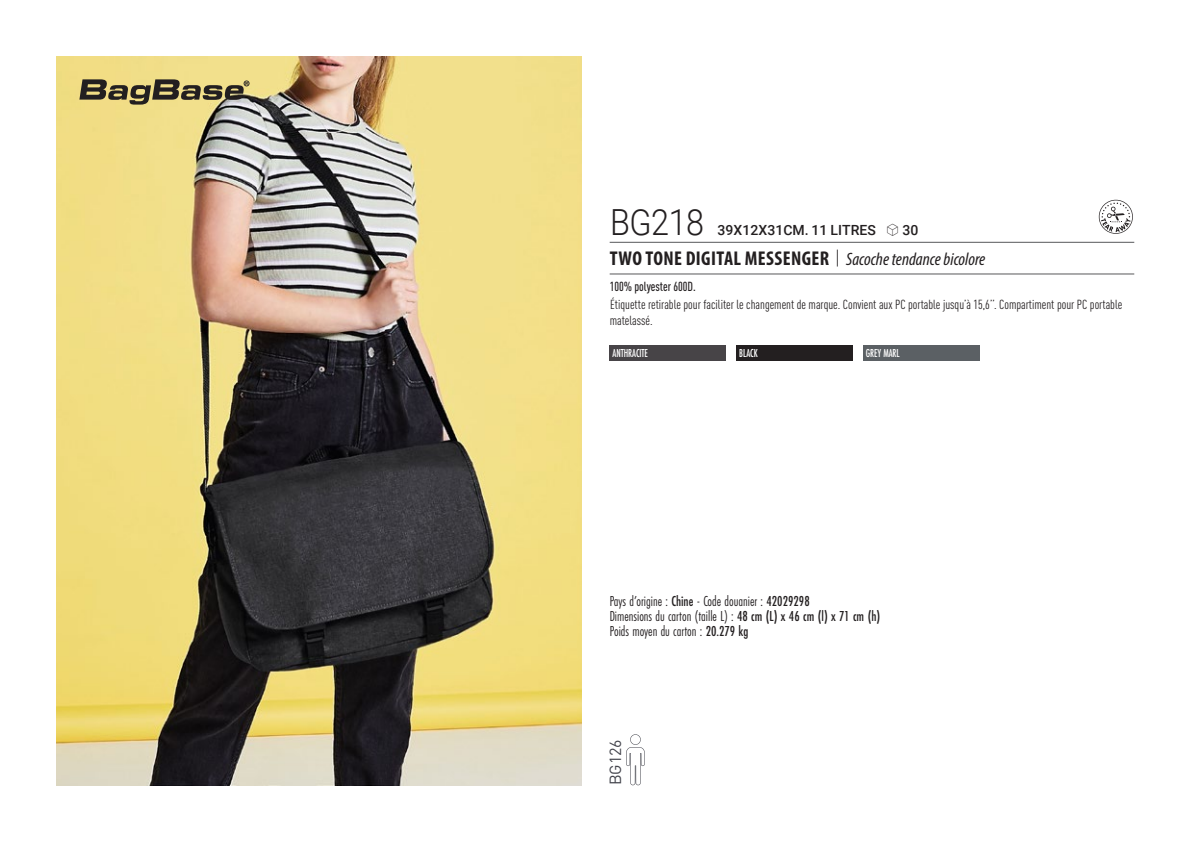
<style>
.page{position:relative;width:1191px;height:842px;background:#fff}
.page>*{position:absolute;margin:0;border:0;box-sizing:border-box;transform-origin:0 0}
.t1{font:300 36px "Roboto";letter-spacing:-.015em;color:#231f20;scale:.9 1}
.t2{font:700 condensed 20px "Myriad Pro";letter-spacing:.02em;color:#231f20}
.t3{font:16px "DIN Pro";color:#43444c}
.t4{font:15px "Futura PT Cond";color:#231f20;scale:.95 1}
.t5{font:500 14px "Roboto";letter-spacing:.005em;color:#231f20}
.t6{font:condensed 13px/16px "DIN Pro";color:#231f20}
.grammage_2020{font:500 condensed 13px "DIN Pro";color:#231f20;scale:.95 1}
.Coloris_nuancier_bla{font:500 12px "Futura PT Cond";letter-spacing:-.01em;color:#fff;scale:.9 1}
.s1{font-family:"Linotype Shapeshifter";font-weight:400;font-size:16px}
.s2{font-family:"Roboto Condensed";font-weight:300;font-stretch:normal}
.s3{font-family:"Myriad Variable Concept";font-weight:400;font-style:italic;font-stretch:normal;font-size:18px}
.s4{font-weight:500}
</style>
<div class="page">
<img style="left:57px;top:57px;width:524px;height:728px">
<svg style="left:79px;top:79px;width:170px;height:26px;background:#92865b"></svg>
<div style="left:609px;top:345px;width:117px;height:16px;background:#474447"></div>
<div style="left:736px;top:345px;width:116px;height:16px;background:#231f20"></div>
<div style="left:863px;top:345px;width:116px;height:16px;background:#5b6064"></div>
<svg style="left:626px;top:734px;width:18px;height:51px"></svg>
<svg style="left:1098px;top:200px;width:34px;height:34px"></svg>
<hr style="left:609px;top:242px;width:525px;height:1px;background:#57585a">
<hr style="left:609px;top:274px;width:525px;height:1px;background:#57585a">
<p class="t1" style="left:610px;top:197px;width:106px">BG218</p>
<p class="t5" style="left:717px;top:220px;width:203px">39X12X31CM. 11 LITRES <span class="s1">S</span> 30</p>
<p class="t2" style="left:610px;top:246px;width:377px">TWO TONE DIGITAL MESSENGER <span class="s2">|</span> <span class="s3">Sacoche tendance bicolore</span></p>
<p class="grammage_2020" style="left:609px;top:277px;width:92px">100% polyester 600D.</p>
<p class="t6" style="left:609px;top:296px;width:514px">Étiquette retirable pour faciliter le changement de marque. Convient aux PC portable jusqu’à 15,6’’. Compartiment pour PC portable matelassé.</p>
<p class="Coloris_nuancier_bla" style="left:612px;top:346px;width:41px">ANTHRACITE</p>
<p class="Coloris_nuancier_bla" style="left:739px;top:346px;width:22px">BLACK</p>
<p class="Coloris_nuancier_bla" style="left:866px;top:346px;width:39px">GREY MARL</p>
<p class="t4" style="left:609px;top:592px;width:212px">Pays d’origine : <span class="s4">Chine</span> - Code douanier : <span class="s4">42029298</span></p>
<p class="t4" style="left:609px;top:607px;width:286px">Dimensions du carton (taille L) : <span class="s4">48 cm (L) x 46 cm (l) x 71 cm (h)</span></p>
<p class="t4" style="left:609px;top:622px;width:147px">Poids moyen du carton : <span class="s4">20.279 kg</span></p>
<p class="t3" style="left:602px;top:785px;width:48px;rotate:-90deg">BG126</p>
</div>
